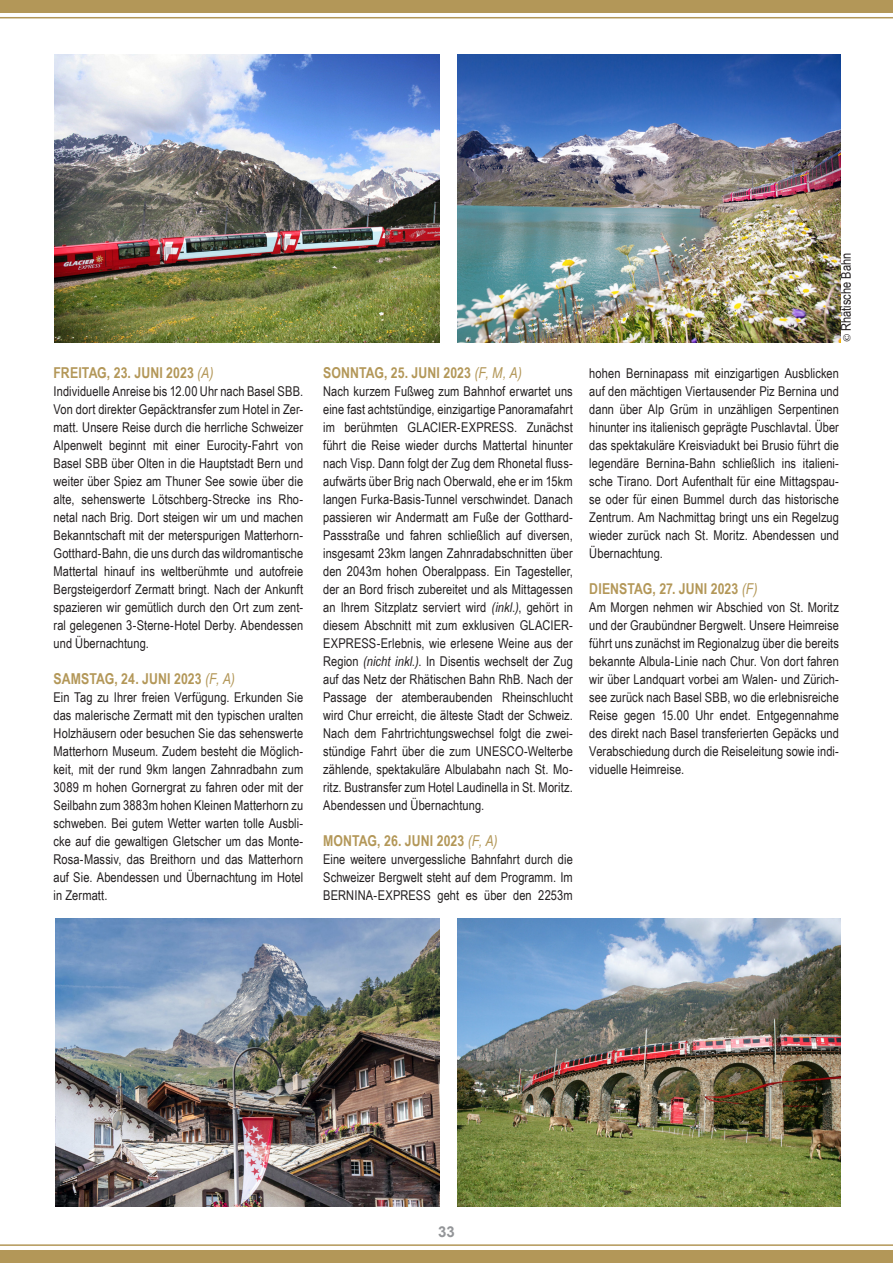
<style>
.page{position:relative;width:893px;height:1263px;background:#fff}
.page>*{position:absolute;margin:0;border:0;box-sizing:border-box;transform-origin:0 0}
._11_Datum_im_Fliesst{font:700 15px "Arial Narrow";letter-spacing:.005em;color:#b39758}
.t1{font:700 15px "Arial";color:#939598}
._10_Fliesstext_R{font:13.5px/18px "Arial Narrow";letter-spacing:.005em;color:#231f20;text-align:justify}
.s1{font-weight:400;font-style:italic}
.s2{font-style:italic}
.s3{font-family:"Minion Pro";font-size:12px}
</style>
<div class="page">
<hr style="left:0;top:684px;width:1px;height:561px;background:#d1d2d4">
<div style="left:0;top:0;width:893px;height:13px;background:#b39758"></div>
<hr style="left:0;top:17px;width:893px;height:1px;background:#b39758">
<hr style="left:0;top:1244px;width:893px;height:2px;background:#b39758">
<div style="left:0;top:1250px;width:893px;height:13px;background:#b39758"></div>
<img style="left:56px;top:918px;width:383px;height:288px">
<img style="left:457px;top:918px;width:384px;height:288px">
<img style="left:54px;top:55px;width:385px;height:287px">
<img style="left:457px;top:55px;width:384px;height:287px">
<p class="_11_Datum_im_Fliesst" style="left:54px;top:361px;width:161px">FREITAG, 23. JUNI 2023 <span class="s1">(A)</span></p>
<p class="_10_Fliesstext_R" style="left:54px;top:382px;width:251px">Individuelle Anreise bis 12.00 Uhr nach Basel SBB.<br>Von dort direkter Gepäcktransfer zum Hotel in Zer&shy;matt. Unsere Reise durch die herrliche Schweizer Alpenwelt beginnt mit einer Eurocity-Fahrt von Basel SBB über Olten in die Hauptstadt Bern und weiter über Spiez am Thuner See sowie über die alte, sehenswerte Lötschberg-Strecke ins Rho&shy;netal nach Brig. Dort steigen wir um und machen Bekanntschaft mit der meterspurigen Matterhorn-Gotthard-Bahn, die uns durch das wildromantische Mattertal hinauf ins weltberühmte und autofreie Bergsteigerdorf Zermatt bringt. Nach der Ankunft spazieren wir gemütlich durch den Ort zum zent&shy;ral gelegenen 3-Sterne-Hotel Derby. Abendessen und Übernachtung.</p>
<p class="_11_Datum_im_Fliesst" style="left:54px;top:667px;width:183px">SAMSTAG, 24. JUNI 2023 <span class="s1">(F, A)</span></p>
<p class="_10_Fliesstext_R" style="left:54px;top:688px;width:251px">Ein Tag zu Ihrer freien Verfügung. Erkunden Sie das malerische Zermatt mit den typischen uralten Holzhäusern oder besuchen Sie das sehenswerte Matterhorn Museum. Zudem besteht die Möglich&shy;keit, mit der rund 9km langen Zahnradbahn zum 3089 m hohen Gornergrat zu fahren oder mit der Seilbahn zum 3883m hohen Kleinen Matterhorn zu schweben. Bei gutem Wetter warten tolle Ausbli&shy;cke auf die gewaltigen Gletscher um das Monte-Rosa-Massiv, das Breithorn und das Matterhorn auf Sie. Abendessen und Übernachtung im Hotel in Zermatt.</p>
<p class="_11_Datum_im_Fliesst" style="left:323px;top:361px;width:200px">SONNTAG, 25. JUNI 2023 <span class="s1">(F, M, A)</span></p>
<p class="_10_Fliesstext_R" style="left:323px;top:382px;width:251px">Nach kurzem Fußweg zum Bahnhof erwartet uns eine fast achtstündige, einzigartige Panoramafahrt im berühmten GLACIER-EXPRESS. Zunächst führt die Reise wieder durchs Mattertal hinunter nach Visp. Dann folgt der Zug dem Rhonetal fluss&shy;aufwärts über Brig nach Oberwald, ehe er im 15km langen Furka-Basis-Tunnel verschwindet. Danach passieren wir Andermatt am Fuße der Gotthard-Passstraße und fahren schließlich auf diversen, insgesamt 23km langen Zahnradabschnitten über den 2043m hohen Oberalppass. Ein Tagesteller, der an Bord frisch zubereitet und als Mittagessen an Ihrem Sitzplatz serviert wird <span class="s2">(inkl.)</span>, gehört in diesem Abschnitt mit zum exklusiven GLACIER-EXPRESS-Erlebnis, wie erlesene Weine aus der Region <span class="s2">(nicht inkl.)</span>. In Disentis wechselt der Zug auf das Netz der Rhätischen Bahn RhB. Nach der Passage der atemberaubenden Rheinschlucht wird Chur erreicht, die älteste Stadt der Schweiz.<br>Nach dem Fahrtrichtungswechsel folgt die zwei&shy;stündige Fahrt über die zum UNESCO-Welterbe zählende, spektakuläre Albulabahn nach St. Mo&shy;ritz. Bustransfer zum Hotel Laudinella in St. Moritz.<br>Abendessen und Übernachtung.</p>
<p class="_11_Datum_im_Fliesst" style="left:323px;top:829px;width:176px">MONTAG, 26. JUNI 2023 <span class="s1">(F, A)</span></p>
<p class="_10_Fliesstext_R" style="left:323px;top:850px;width:251px">Eine weitere unvergessliche Bahnfahrt durch die Schweizer Bergwelt steht auf dem Programm. Im BERNINA-EXPRESS geht es über den 2253m</p>
<p class="_10_Fliesstext_R" style="left:836px;top:342px;width:91px;rotate:-90deg"><span class="s3">©</span> Rhätische Bahn</p>
<p class="_10_Fliesstext_R" style="left:589px;top:364px;width:251px">hohen Berninapass mit einzigartigen Ausblicken auf den mächtigen Viertausender Piz Bernina und dann über Alp Grüm in unzähligen Serpentinen hinunter ins italienisch geprägte Puschlavtal. Über das spektakuläre Kreisviadukt bei Brusio führt die legendäre Bernina-Bahn schließlich ins italieni&shy;sche Tirano. Dort Aufenthalt für eine Mittagspau&shy;se oder für einen Bummel durch das historische Zentrum. Am Nachmittag bringt uns ein Regelzug wieder zurück nach St. Moritz. Abendessen und Übernachtung.</p>
<p class="_11_Datum_im_Fliesst" style="left:589px;top:577px;width:170px">DIENSTAG, 27. JUNI 2023 <span class="s1">(F)</span></p>
<p class="_10_Fliesstext_R" style="left:589px;top:598px;width:251px">Am Morgen nehmen wir Abschied von St. Moritz und der Graubündner Bergwelt. Unsere Heimreise führt uns zunächst im Regionalzug über die bereits bekannte Albula-Linie nach Chur. Von dort fahren wir über Landquart vorbei am Walen- und Zürich&shy;see zurück nach Basel SBB, wo die erlebnisreiche Reise gegen 15.00 Uhr endet. Entgegennahme des direkt nach Basel transferierten Gepäcks und Verabschiedung durch die Reiseleitung sowie indi&shy;viduelle Heimreise.</p>
<p class="t1" style="left:438px;top:1221px;width:18px">33</p>
</div>
